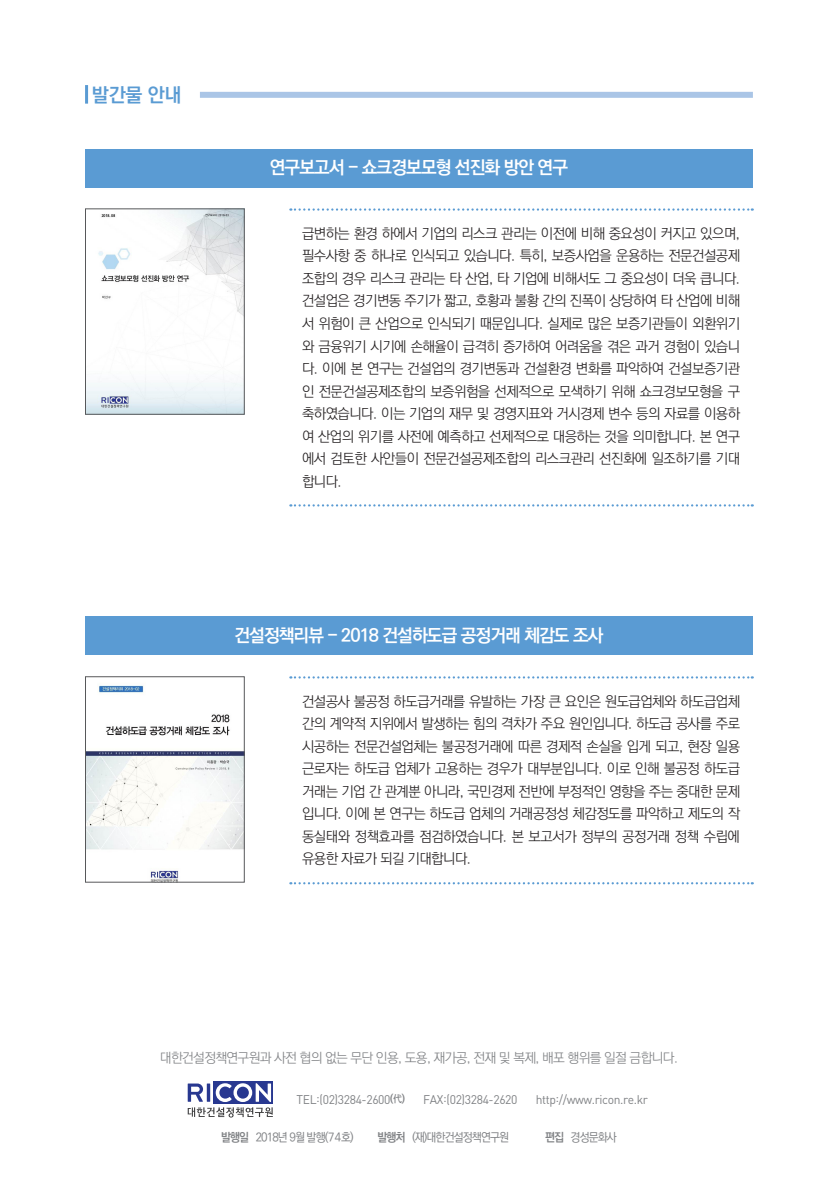
<style>
.page{position:relative;width:838px;height:1191px;background:#fff}
.page>*{position:absolute;margin:0;border:0;box-sizing:border-box;transform-origin:0 0}
.t1{font:700 19.5px "Ko Pub Dotum";color:#5a9bd3}
.t2{font:700 18px "Ko Pub Dotum";letter-spacing:-.05em;color:#fff}
.연구보고서{font:300 14.25px/22.5px "Ko Pub Dotum";letter-spacing:-.04em;color:#231f20;text-align:justify}
.t3{font:300 13.5px "Ko Pub Dotum";letter-spacing:-.05em;color:#808285}
.t4{font:12.45px "DIN";letter-spacing:-.03em;color:#808285}
.t5{font:500 12px "Ko Pub Dotum";letter-spacing:-.075em;color:#808285;scale:.95 1}
.s1{font-family:"Ko Pub Dotum";font-weight:700;font-size:10.5px}
.s2{font-weight:700}
</style>
<div class="page">
<hr style="left:85px;top:85px;width:3px;height:19px;background:#5a9bd3">
<div style="left:200px;top:92px;width:553px;height:6px;background:#aac5e6"></div>
<div style="left:214px;top:1081px;width:59px;height:22px;background:#283890"></div>
<svg style="left:188px;top:1083px;width:85px;height:34px"></svg>
<div style="left:85px;top:617px;width:668px;height:38px;background:#5a9bd3"></div>
<img style="left:87px;top:685px;width:156px;height:195px">
<div style="left:85px;top:676px;width:160px;height:206px;border:1px solid #57585a"></div>
<svg style="left:290px;top:676px;width:462px;height:2px"></svg>
<svg style="left:290px;top:882px;width:462px;height:2px"></svg>
<img style="left:87px;top:210px;width:156px;height:203px">
<div style="left:85px;top:208px;width:160px;height:207px;border:1px solid #57585a"></div>
<div style="left:85px;top:149px;width:668px;height:38px;background:#5a9bd3"></div>
<svg style="left:290px;top:208px;width:462px;height:3px"></svg>
<svg style="left:290px;top:504px;width:462px;height:2px"></svg>
<h1 class="t1" style="left:92px;top:85px;width:91px">발간물 안내</h1>
<p class="t2" style="left:270px;top:159px;width:300px">연구보고서 - 쇼크경보모형 선진화 방안 연구</p>
<p class="연구보고서" style="left:302px;top:223px;width:439px">급변하는 환경 하에서 기업의 리스크 관리는 이전에 비해 중요성이 커지고 있으며, 필수사항 중 하나로 인식되고 있습니다. 특히, 보증사업을 운용하는 전문건설공제 조합의 경우 리스크 관리는 타 산업, 타 기업에 비해서도 그 중요성이 더욱 큽니다. 건설업은 경기변동 주기가 짧고, 호황과 불황 간의 진폭이 상당하여 타 산업에 비해 서 위험이 큰 산업으로 인식되기 때문입니다. 실제로 많은 보증기관들이 외환위기 와 금융위기 시기에 손해율이 급격히 증가하여 어려움을 겪은 과거 경험이 있습니 다. 이에 본 연구는 건설업의 경기변동과 건설환경 변화를 파악하여 건설보증기관 인 전문건설공제조합의 보증위험을 선제적으로 모색하기 위해 쇼크경보모형을 구 축하였습니다. 이는 기업의 재무 및 경영지표와 거시경제 변수 등의 자료를 이용하 여 산업의 위기를 사전에 예측하고 선제적으로 대응하는 것을 의미합니다. 본 연구 에서 검토한 사안들이 전문건설공제조합의 리스크관리 선진화에 일조하기를 기대 합니다.</p>
<p class="t2" style="left:234px;top:626px;width:371px">건설정책리뷰 - 2018 건설하도급 공정거래 체감도 조사</p>
<p class="연구보고서" style="left:302px;top:691px;width:439px">건설공사 불공정 하도급거래를 유발하는 가장 큰 요인은 원도급업체와 하도급업체 간의 계약적 지위에서 발생하는 힘의 격차가 주요 원인입니다. 하도급 공사를 주로 시공하는 전문건설업체는 불공정거래에 따른 경제적 손실을 입게 되고, 현장 일용 근로자는 하도급 업체가 고용하는 경우가 대부분입니다. 이로 인해 불공정 하도급 거래는 기업 간 관계뿐 아니라, 국민경제 전반에 부정적인 영향을 주는 중대한 문제 입니다. 이에 본 연구는 하도급 업체의 거래공정성 체감정도를 파악하고 제도의 작 동실태와 정책효과를 점검하였습니다. 본 보고서가 정부의 공정거래 정책 수립에 유용한 자료가 되길 기대합니다.</p>
<p class="t3" style="left:160px;top:1051px;width:519px">대한건설정책연구원과 사전 협의 없는 무단 인용, 도용, 재가공, 전재 및 복제, 배포 행위를 일절 금합니다.</p>
<p class="t4" style="left:296px;top:1091px;width:110px">TEL:(02)3284-2600<span class="s1">(代)</span></p>
<p class="t4" style="left:423px;top:1091px;width:96px">FAX:(02)3284-2620</p>
<p class="t4" style="left:535px;top:1091px;width:114px">http://www.ricon.re.kr</p>
<p class="t5" style="left:221px;top:1131px;width:141px"><span class="s2">발행일</span> 2018년 9월 발행(74호)</p>
<p class="t5" style="left:377px;top:1131px;width:140px"><span class="s2">발행처</span> (재)대한건설정책연구원</p>
<p class="t5" style="left:545px;top:1131px;width:77px"><span class="s2">편집</span> 경성문화사</p>
</div>
